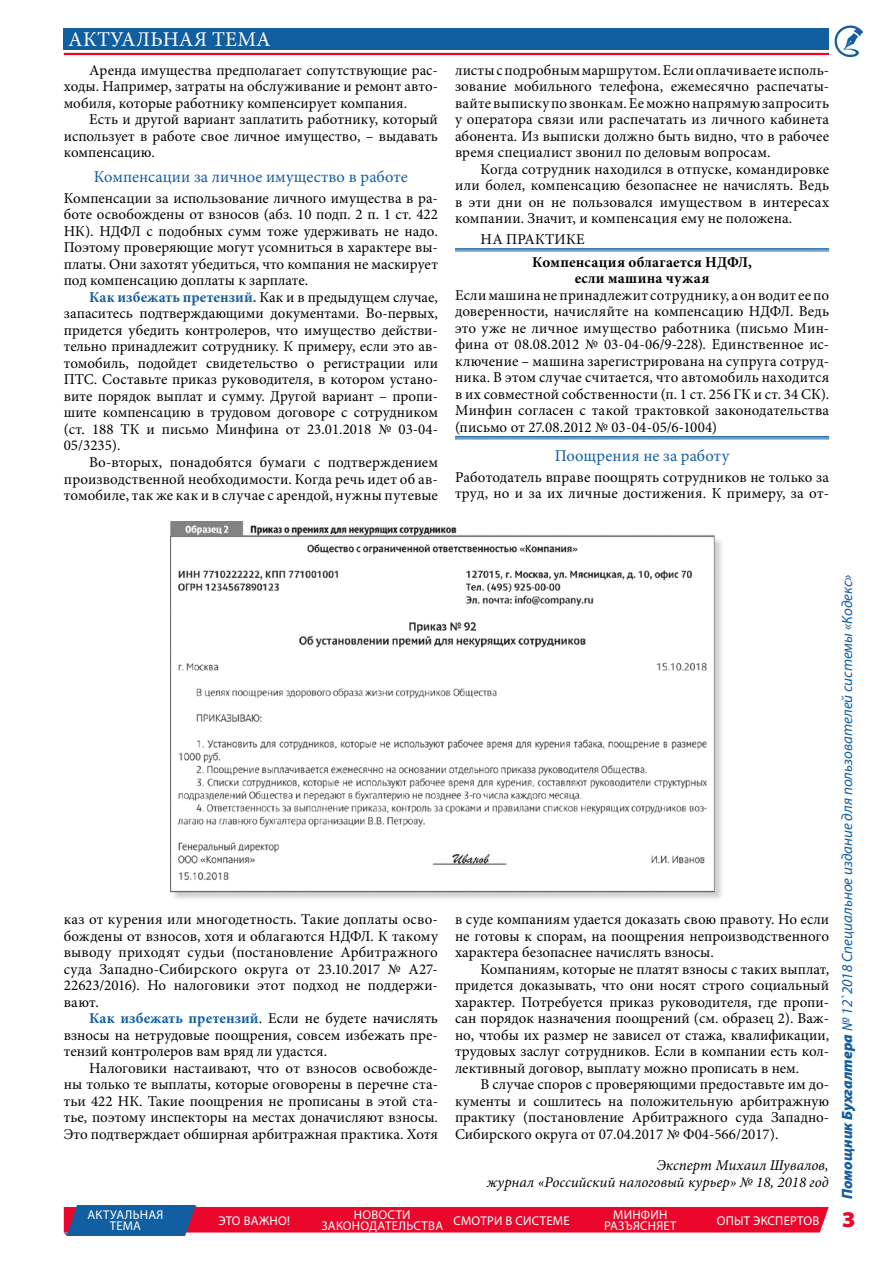
<style>
.page{position:relative;width:893px;height:1263px;background:#fff}
.page>*{position:absolute;margin:0;border:0;box-sizing:border-box;transform-origin:0 0}
.t1{font:900 semi-expanded 22.5px "Myriad Pro";color:#ea072b}
.t2{font:21px "Minion Pro";letter-spacing:.01em;color:#fff}
.t3{font:16.5px "Minion Pro";letter-spacing:.005em;color:#115ea1}
.t4{font:15px/16.5px "Minion Pro";color:#000;text-align:justify}
.t5{font:italic 15px "Myriad Pro";color:#115ea1}
.t6{font:italic 15px/16.5px "Minion Pro";color:#000;text-align:right}
.t7{font:700 15px/16.5px "Minion Pro";letter-spacing:.02em;color:#000;text-align:center}
.t8{font:12.75px/10.5px "Myriad Pro";letter-spacing:.055em;color:#fff;text-align:center}
.t9{font:12.75px/10.5px "Myriad Pro";letter-spacing:.035em;color:#fff}
.t10{font:12.75px "Myriad Pro";letter-spacing:.075em;color:#fff}
.t11{font:12.75px "Myriad Pro";letter-spacing:.125em;color:#fff}
.s1{font-weight:700;color:#115ea1}
.s2{font-weight:900}
</style>
<div class="page">
<svg style="left:834px;top:25px;width:29px;height:32px"></svg>
<div style="left:64px;top:29px;width:765px;height:21px;background:#115ea1"></div>
<hr style="left:64px;top:53px;width:765px;height:2px;background:#ea072b">
<svg style="left:64px;top:1205px;width:765px;height:31px;background:#cb3a5d"></svg>
<hr style="left:455px;top:248px;width:374px;height:2px;background:#115ea1">
<hr style="left:455px;top:251px;width:374px;height:1px;background:#115ea1">
<hr style="left:455px;top:436px;width:374px;height:2px;background:#115ea1">
<hr style="left:455px;top:439px;width:374px;height:1px;background:#115ea1">
<img style="left:170px;top:522px;width:552px;height:377px">
<h2 class="t2" style="left:68px;top:25px;width:204px">АКТУАЛЬНАЯ ТЕМА</h2>
<p class="t4" style="left:64px;top:62px;width:376px;text-indent:26px">Аренда имущества предполагает сопутствующие рас&shy;ходы. Например, затраты на обслуживание и ремонт авто&shy;мобиля, которые работнику компенсирует компания.</p>
<p class="t4" style="left:64px;top:111px;width:376px;text-indent:26px">Есть и другой вариант заплатить работнику, который использует в работе свое личное имущество, – выдавать компенсацию.</p>
<p class="t3" style="left:94px;top:166px;width:315px">Компенсации за личное имущество в работе</p>
<p class="t4" style="left:64px;top:190px;width:376px">Компенсации за использование личного имущества в ра&shy;боте освобождены от взносов (абз. 10 подп. 2 п. 1 ст. 422<br>НК). НДФЛ с подобных сумм тоже удерживать не надо.<br>Поэтому проверяющие могут усомниться в характере вы&shy;платы. Они захотят убедиться, что компания не маскирует под компенсацию доплаты к зарплате.</p>
<p class="t4" style="left:64px;top:289px;width:376px;text-indent:26px"><span class="s1">Как избежать претензий.</span> Как и в предыдущем случае, запаситесь подтверждающими документами. Во-первых, придется убедить контролеров, что имущество действи&shy;тельно принадлежит сотруднику. К примеру, если это ав&shy;томобиль, подойдет свидетельство о регистрации или ПТС. Составьте приказ руководителя, в котором устано&shy;вите порядок выплат и сумму. Другой вариант – пропи&shy;шите компенсацию в трудовом договоре с сотрудником (ст. 188 ТК и письмо Минфина от 23.01.2018 № 03-04- 05/3235).</p>
<p class="t4" style="left:64px;top:454px;width:376px;text-indent:26px">Во-вторых, понадобятся бумаги с подтверждением производственной необходимости. Когда речь идет об ав&shy;томобиле, так же как и в случае с арендой, нужны путевые</p>
<p class="t4" style="left:455px;top:62px;width:376px">листы с подробным маршрутом. Если оплачиваете исполь&shy;зование мобильного телефона, ежемесячно распечаты&shy;вайте выписку по звонкам. Ее можно напрямую запросить у оператора связи или распечатать из личного кабинета абонента. Из выписки должно быть видно, что в рабочее время специалист звонил по деловым вопросам.</p>
<p class="t4" style="left:455px;top:161px;width:376px;text-indent:26px">Когда сотрудник находился в отпуске, командировке или болел, компенсацию безопаснее не начислять. Ведь в эти дни он не пользовался имуществом в интересах компании. Значит, и компенсация ему не положена.</p>
<p class="t4" style="left:480px;top:231px;width:106px">НА ПРАКТИКЕ</p>
<p class="t7" style="left:532px;top:254px;width:221px">Компенсация облагается НДФЛ, если машина чужая</p>
<p class="t4" style="left:455px;top:287px;width:376px">Если машина не принадлежит сотруднику, а он водит ее по доверенности, начисляйте на компенсацию НДФЛ. Ведь это уже не личное имущество работника (письмо Мин&shy;фина от 08.08.2012 № 03-04-06/9-228). Единственное ис&shy;ключение – машина зарегистрирована на супруга сотруд&shy;ника. В этом случае считается, что автомобиль находится в их совместной собственности (п. 1 ст. 256 ГК и ст. 34 СК).<br>Минфин согласен с такой трактовкой законодательства (письмо от 27.08.2012 № 03-04-05/6-1004)</p>
<p class="t3" style="left:555px;top:445px;width:176px">Поощрения не за работу</p>
<p class="t4" style="left:455px;top:469px;width:376px">Работодатель вправе поощрять сотрудников не только за труд, но и за их личные достижения. К примеру, за от-</p>
<p class="t4" style="left:64px;top:911px;width:376px">каз от курения или многодетность. Такие доплаты осво&shy;бождены от взносов, хотя и облагаются НДФЛ. К такому выводу приходят судьи (постановление Арбитражного суда Западно-Сибирского округа от 23.10.2017 № А27- 22623/2016). Но налоговики этот подход не поддержи&shy;вают.</p>
<p class="t4" style="left:64px;top:1010px;width:376px;text-indent:26px"><span class="s1">Как избежать претензий</span>. Если не будете начислять взносы на нетрудовые поощрения, совсем избежать пре&shy;тензий контролеров вам вряд ли удастся.</p>
<p class="t4" style="left:64px;top:1060px;width:376px;text-indent:26px">Налоговики настаивают, что от взносов освобожде&shy;ны только те выплаты, которые оговорены в перечне ста&shy;тьи 422 НК. Такие поощрения не прописаны в этой ста&shy;тье, поэтому инспекторы на местах доначисляют взносы.<br>Это подтверждает обширная арбитражная практика. Хотя</p>
<p class="t4" style="left:455px;top:911px;width:376px">в суде компаниям удается доказать свою правоту. Но если не готовы к спорам, на поощрения непроизводственного характера безопаснее начислять взносы.</p>
<p class="t4" style="left:455px;top:961px;width:376px;text-indent:26px">Компаниям, которые не платят взносы с таких выплат, придется доказывать, что они носят строго социальный характер. Потребуется приказ руководителя, где пропи&shy;сан порядок назначения поощрений (см. образец 2). Важ&shy;но, чтобы их размер не зависел от стажа, квалификации, трудовых заслуг сотрудников. Если в компании есть кол&shy;лективный договор, выплату можно прописать в нем.</p>
<p class="t4" style="left:455px;top:1076px;width:376px;text-indent:26px">В случае споров с проверяющими предоставьте им до&shy;кументы и сошлитесь на положительную арбитражную практику (постановление Арбитражного суда Западно-Сибирского округа от 07.04.2017 № Ф04-566/2017).</p>
<p class="t6" style="left:487px;top:1157px;width:343px">Эксперт Михаил Шувалов,<br>журнал «Российский налоговый курьер» № 18, 2018 год</p>
<p class="t9" style="left:110px;top:1209px;width:55px;text-indent:-22px">Актуальная тема</p>
<p class="t8" style="left:218px;top:1215px;width:73px">это важно!</p>
<p class="t8" style="left:354px;top:1209px;width:58px">но вости</p>
<p class="t8" style="left:321px;top:1220px;width:31px">законо</p>
<p class="t10" style="left:369px;top:1218px;width:94px">дательства смо</p>
<p class="t8" style="left:481px;top:1215px;width:91px">три в систем е</p>
<p class="t8" style="left:604px;top:1209px;width:74px">минфин разъясн яет</p>
<p class="t11" style="left:717px;top:1212px;width:104px">опыт экспертов</p>
<p class="t5" style="left:838px;top:1199px;width:626px;rotate:-90deg"><span class="s2">Помощник Бухгалтера</span> № 12`2018 Специальное издание для пользователей системы «Кодекс»</p>
<h1 class="t1" style="left:842px;top:1204px;width:15px">3</h1>
</div>
